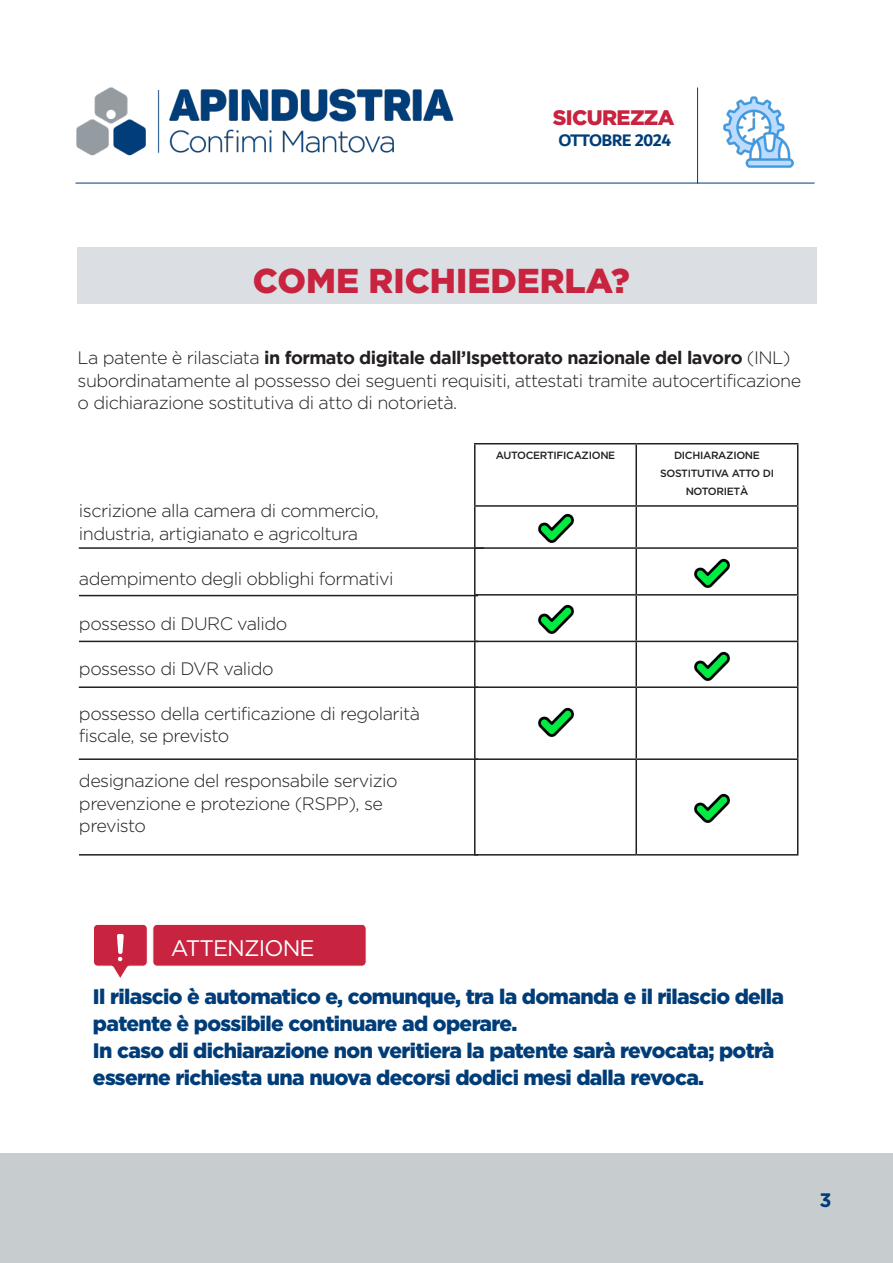
<style>
.page{position:relative;width:893px;height:1263px;background:#fff}
.page>*{position:absolute;margin:0;border:0;box-sizing:border-box;transform-origin:0 0}
.t1{font:900 34.5px "Gotham HTF";color:#c8233f}
.t2{font:22.5px "Gotham HTF";letter-spacing:-.04em;color:#fff}
.t3{font:900 21px/27px "Gotham";letter-spacing:-.03em;color:#003d78}
.t4{font:900 21px "Gotham";letter-spacing:-.03em;color:#c8233f}
.t5{font:700 19.5px "Gotham HTF";color:#003d78}
.Paragrafo_titolo{font:300 18px/22.5px "Gotham";letter-spacing:-.03em;color:#231f20}
.t6{font:700 18px "Dubai";letter-spacing:-.04em;color:#003d78}
.Paragrafo_titolo-2{font:500 10.5px/18px "Gotham HTF";letter-spacing:-.03em;color:#231f20;text-align:center}
.s1{font-weight:700}
</style>
<div class="page">
<div style="left:0;top:1153px;width:893px;height:110px;background:#c7cccf"></div>
<hr style="left:75px;top:183px;width:740px;height:1px;background:#003d78">
<hr style="left:697px;top:88px;width:1px;height:95px;background:#003d78">
<img style="left:723px;top:96px;width:71px;height:72px">
<img style="left:76px;top:87px;width:378px;height:69px">
<div style="left:77px;top:247px;width:740px;height:56px;background:#dbdee2"></div>
<svg style="left:93px;top:924px;width:55px;height:54px"></svg>
<div style="left:116px;top:955px;width:8px;height:8px;border:2px solid #c8233f;border-radius:50%"></div>
<div style="left:153px;top:924px;width:213px;height:42px;background:#c8233f;border-radius:4px"></div>
<div style="left:152px;top:924px;width:215px;height:43px;border:1px solid #fff;border-radius:4px"></div>
<hr style="left:474px;top:443px;width:162px;height:1px;background:#231f20">
<hr style="left:474px;top:444px;width:1px;height:61px;background:#231f20">
<hr style="left:636px;top:443px;width:162px;height:1px;background:#231f20">
<hr style="left:635px;top:444px;width:2px;height:61px;background:#231f20">
<hr style="left:797px;top:444px;width:1px;height:61px;background:#231f20">
<hr style="left:474px;top:505px;width:162px;height:2px;background:#231f20">
<hr style="left:474px;top:507px;width:1px;height:40px;background:#231f20">
<hr style="left:636px;top:505px;width:162px;height:2px;background:#231f20">
<hr style="left:635px;top:507px;width:2px;height:40px;background:#231f20">
<hr style="left:797px;top:507px;width:1px;height:40px;background:#231f20">
<hr style="left:474px;top:547px;width:162px;height:2px;background:#231f20">
<hr style="left:474px;top:549px;width:1px;height:45px;background:#231f20">
<hr style="left:636px;top:547px;width:162px;height:2px;background:#231f20">
<hr style="left:635px;top:549px;width:2px;height:45px;background:#231f20">
<hr style="left:797px;top:549px;width:1px;height:45px;background:#231f20">
<hr style="left:474px;top:594px;width:162px;height:2px;background:#231f20">
<hr style="left:474px;top:596px;width:1px;height:45px;background:#231f20">
<hr style="left:636px;top:594px;width:162px;height:2px;background:#231f20">
<hr style="left:635px;top:596px;width:2px;height:45px;background:#231f20">
<hr style="left:797px;top:596px;width:1px;height:45px;background:#231f20">
<hr style="left:474px;top:641px;width:162px;height:1px;background:#231f20">
<hr style="left:474px;top:642px;width:1px;height:44px;background:#231f20">
<hr style="left:636px;top:641px;width:162px;height:1px;background:#231f20">
<hr style="left:635px;top:642px;width:2px;height:44px;background:#231f20">
<hr style="left:797px;top:642px;width:1px;height:44px;background:#231f20">
<hr style="left:474px;top:686px;width:162px;height:2px;background:#231f20">
<hr style="left:474px;top:688px;width:1px;height:70px;background:#231f20">
<hr style="left:636px;top:686px;width:162px;height:2px;background:#231f20">
<hr style="left:635px;top:688px;width:2px;height:70px;background:#231f20">
<hr style="left:797px;top:688px;width:1px;height:70px;background:#231f20">
<hr style="left:474px;top:758px;width:162px;height:2px;background:#231f20">
<hr style="left:474px;top:760px;width:1px;height:94px;background:#231f20">
<hr style="left:636px;top:758px;width:162px;height:2px;background:#231f20">
<hr style="left:635px;top:760px;width:2px;height:94px;background:#231f20">
<hr style="left:797px;top:760px;width:1px;height:94px;background:#231f20">
<hr style="left:474px;top:854px;width:162px;height:1px;background:#231f20">
<hr style="left:636px;top:854px;width:162px;height:1px;background:#231f20">
<hr style="left:79px;top:547px;width:405px;height:2px;background:#231f20">
<hr style="left:79px;top:595px;width:399px;height:1px;background:#231f20">
<hr style="left:79px;top:641px;width:399px;height:1px;background:#231f20">
<hr style="left:79px;top:686px;width:399px;height:2px;background:#231f20">
<hr style="left:79px;top:758px;width:399px;height:2px;background:#231f20">
<hr style="left:79px;top:854px;width:399px;height:1px;background:#231f20">
<img style="left:534px;top:506px;width:44px;height:43px">
<img style="left:694px;top:558px;width:36px;height:30px">
<img style="left:538px;top:604px;width:36px;height:30px">
<img style="left:690px;top:651px;width:44px;height:36px">
<img style="left:538px;top:707px;width:36px;height:30px">
<img style="left:694px;top:793px;width:36px;height:30px">
<p class="t4" style="left:553px;top:103px;width:123px">SICUREZZA</p>
<p class="t6" style="left:558px;top:129px;width:114px">OTTOBRE 2024</p>
<p class="t1" style="left:253px;top:261px;width:378px">COME RICHIEDERLA?</p>
<p class="Paragrafo_titolo" style="left:78px;top:346px;width:725px">La patente è rilasciata <span class="s1">in formato digitale dall’Ispettorato nazionale del lavoro</span> (INL) subordinatamente al possesso dei seguenti requisiti, attestati tramite autocertificazione o dichiarazione sostitutiva di atto di notorietà.</p>
<p class="Paragrafo_titolo" style="left:79px;top:499px;width:302px">iscrizione alla camera di commercio, industria, artigianato e agricoltura</p>
<p class="Paragrafo_titolo" style="left:79px;top:567px;width:316px">adempimento degli obblighi formativi</p>
<p class="Paragrafo_titolo" style="left:79px;top:612px;width:210px">possesso di DURC valido</p>
<p class="Paragrafo_titolo" style="left:79px;top:657px;width:196px">possesso di DVR valido</p>
<p class="Paragrafo_titolo" style="left:79px;top:702px;width:343px">possesso della certificazione di regolarità fiscale, se previsto</p>
<p class="Paragrafo_titolo" style="left:79px;top:769px;width:320px">designazione del responsabile servizio prevenzione e protezione (RSPP), se previsto</p>
<p class="t2" style="left:171px;top:936px;width:145px">ATTENZIONE</p>
<p class="Paragrafo_titolo-2" style="left:496px;top:446px;width:121px">AUTOCERTIFICAZIONE</p>
<p class="Paragrafo_titolo-2" style="left:660px;top:446px;width:115px">DICHIARAZIONE<br>SOSTITUTIVA ATTO DI<br>NOTORIETÀ</p>
<p class="t3" style="left:93px;top:982px;width:693px">Il rilascio è automatico e, comunque, tra la domanda e il rilascio della patente è possibile continuare ad operare.</p>
<p class="t3" style="left:93px;top:1036px;width:683px">In caso di dichiarazione non veritiera la patente sarà revocata; potrà esserne richiesta una nuova decorsi dodici mesi dalla revoca.</p>
<p class="t5" style="left:820px;top:1189px;width:14px">3</p>
</div>
